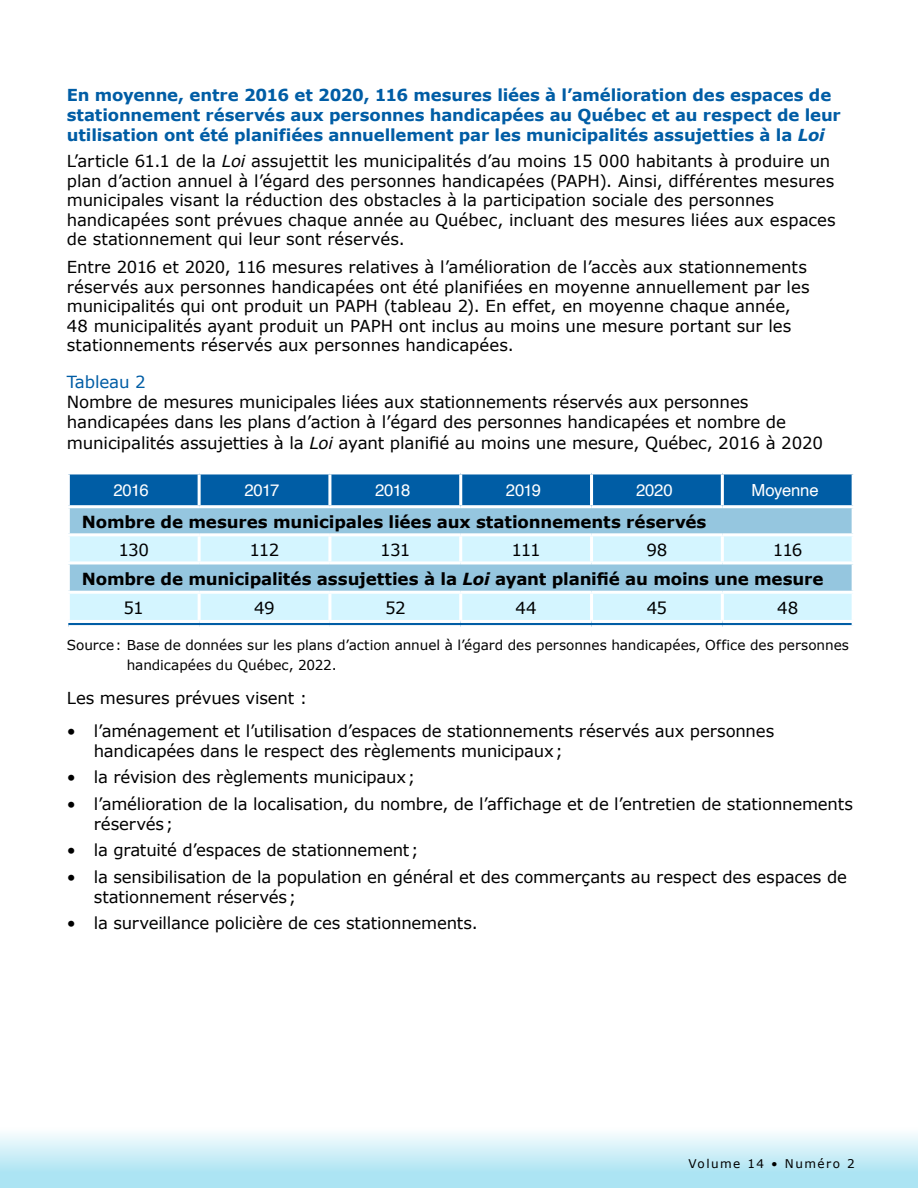
<style>
.page{position:relative;width:918px;height:1188px;background:#fff}
.page>*{position:absolute;margin:0;border:0;box-sizing:border-box;transform-origin:0 0}
.t1{font:16.65px/20.4px "Verdana";letter-spacing:-.01em;color:#000}
.t2{font:700 16.65px "Verdana";letter-spacing:-.01em;color:#000}
.t3{font:16.65px "Helvetica";letter-spacing:-.015em;color:#fff}
.t4{font:16.65px "Verdana";letter-spacing:-.01em;color:#005da5}
.t5{font:16.5px/19.5px "Verdana";letter-spacing:-.005em;color:#000}
.t6{font:700 16.5px/19.8px "Verdana";letter-spacing:-.01em;color:#005da5}
.t7{font:13.65px/19.8px "Verdana";letter-spacing:-.005em;color:#000}
.t8{font:12px "Verdana";letter-spacing:.12em;color:#000}
.s1{font-style:italic}
</style>
<div class="page">
<div style="left:0;top:1128px;width:918px;height:60px;background:linear-gradient(to bottom,#f8fcfd,#9ee0f1)"></div>
<div style="left:70px;top:474px;width:782px;height:31px;background:#005da5"></div>
<div style="left:70px;top:508px;width:782px;height:25px;background:#95c6df"></div>
<svg style="left:70px;top:536px;width:782px;height:84px;background:#bfe5f4"></svg>
<hr style="left:198px;top:536px;width:3px;height:25px;background:#fff">
<hr style="left:328px;top:536px;width:3px;height:25px;background:#fff">
<hr style="left:459px;top:536px;width:3px;height:25px;background:#fff">
<hr style="left:590px;top:536px;width:3px;height:25px;background:#fff">
<hr style="left:721px;top:536px;width:3px;height:25px;background:#fff">
<hr style="left:67px;top:561px;width:132px;height:3px;background:#fff">
<hr style="left:199px;top:561px;width:131px;height:3px;background:#fff">
<hr style="left:330px;top:561px;width:131px;height:3px;background:#fff">
<hr style="left:461px;top:561px;width:131px;height:3px;background:#fff">
<hr style="left:592px;top:561px;width:130px;height:3px;background:#fff">
<hr style="left:722px;top:561px;width:133px;height:3px;background:#fff">
<hr style="left:67px;top:591px;width:132px;height:3px;background:#fff">
<hr style="left:199px;top:591px;width:131px;height:3px;background:#fff">
<hr style="left:198px;top:594px;width:3px;height:26px;background:#fff">
<hr style="left:330px;top:591px;width:131px;height:3px;background:#fff">
<hr style="left:328px;top:594px;width:3px;height:26px;background:#fff">
<hr style="left:461px;top:591px;width:131px;height:3px;background:#fff">
<hr style="left:459px;top:594px;width:3px;height:26px;background:#fff">
<hr style="left:592px;top:591px;width:130px;height:3px;background:#fff">
<hr style="left:590px;top:594px;width:3px;height:26px;background:#fff">
<hr style="left:722px;top:591px;width:133px;height:3px;background:#fff">
<hr style="left:721px;top:594px;width:3px;height:26px;background:#fff">
<hr style="left:198px;top:474px;width:3px;height:31px;background:#fff">
<hr style="left:328px;top:474px;width:3px;height:31px;background:#fff">
<hr style="left:459px;top:474px;width:3px;height:31px;background:#fff">
<hr style="left:590px;top:474px;width:3px;height:31px;background:#fff">
<hr style="left:721px;top:474px;width:3px;height:31px;background:#fff">
<svg style="left:68px;top:621px;width:784px;height:4px"></svg>
<p class="t6" style="left:67px;top:85px;width:775px">En moyenne, entre 2016 et 2020, 116 mesures liées à l’amélioration des espaces de stationnement réservés aux personnes handicapées au Québec et au respect de leur utilisation ont été planifiées annuellement par les municipalités assujetties à la <span class="s1">Loi</span></p>
<p class="t5" style="left:67px;top:152px;width:771px">L’article 61.1 de la <span class="s1">Loi</span> assujettit les municipalités d’au moins 15 000 habitants à produire un plan d’action annuel à l’égard des personnes handicapées (PAPH). Ainsi, différentes mesures municipales visant la réduction des obstacles à la participation sociale des personnes handicapées sont prévues chaque année au Québec, incluant des mesures liées aux espaces de stationnement qui leur sont réservés.</p>
<p class="t5" style="left:67px;top:258px;width:744px">Entre 2016 et 2020, 116 mesures relatives à l’amélioration de l’accès aux stationnements réservés aux personnes handicapées ont été planifiées en moyenne annuellement par les municipalités qui ont produit un PAPH (tableau 2). En effet, en moyenne chaque année, 48 municipalités ayant produit un PAPH ont inclus au moins une mesure portant sur les stationnements réservés aux personnes handicapées.</p>
<p class="t4" style="left:67px;top:371px;width:80px">Tableau 2</p>
<p class="t1" style="left:67px;top:392px;width:758px">Nombre de mesures municipales liées aux stationnements réservés aux personnes handicapées dans les plans d’action à l’égard des personnes handicapées et nombre de municipalités assujetties à la <span class="s1">Loi</span> ayant planifié au moins une mesure, Québec, 2016 à 2020</p>
<p class="t3" style="left:114px;top:477px;width:37px">2016</p>
<p class="t3" style="left:244px;top:477px;width:36px">2017</p>
<p class="t3" style="left:375px;top:477px;width:37px">2018</p>
<p class="t3" style="left:506px;top:477px;width:37px">2019</p>
<p class="t3" style="left:636px;top:477px;width:38px">2020</p>
<p class="t3" style="left:752px;top:477px;width:69px">Moyenne</p>
<p class="t2" style="left:82px;top:511px;width:626px">Nombre de mesures municipales liées aux stationnements réservés</p>
<p class="t1" style="left:118px;top:540px;width:32px">130</p>
<p class="t1" style="left:250px;top:540px;width:31px">112</p>
<p class="t1" style="left:380px;top:540px;width:32px">131</p>
<p class="t1" style="left:511px;top:540px;width:31px">111</p>
<p class="t1" style="left:646px;top:540px;width:22px">98</p>
<p class="t1" style="left:773px;top:540px;width:31px">116</p>
<p class="t2" style="left:82px;top:568px;width:743px">Nombre de municipalités assujetties à la <span class="s1">Loi</span> ayant planifié au moins une mesure</p>
<p class="t1" style="left:124px;top:598px;width:22px">51</p>
<p class="t1" style="left:254px;top:598px;width:22px">49</p>
<p class="t1" style="left:385px;top:598px;width:22px">52</p>
<p class="t1" style="left:515px;top:598px;width:23px">44</p>
<p class="t1" style="left:647px;top:598px;width:22px">45</p>
<p class="t1" style="left:777px;top:598px;width:23px">48</p>
<p class="t7" style="left:127px;top:636px;width:724px;text-indent:-60px">Source: Base de données sur les plans d’action annuel à l’égard des personnes handicapées, Office des personnes handicapées du Québec, 2022.</p>
<p class="t5" style="left:67px;top:688px;width:242px">Les mesures prévues visent :</p>
<p class="t5" style="left:94px;top:721px;width:682px;text-indent:-27px">• l’aménagement et l’utilisation d’espaces de stationnements réservés aux personnes handicapées dans le respect des règlements municipaux;</p>
<p class="t5" style="left:67px;top:768px;width:350px">• la révision des règlements municipaux;</p>
<p class="t5" style="left:94px;top:794px;width:761px;text-indent:-27px">• l’amélioration de la localisation, du nombre, de l’affichage et de l’entretien de stationnements réservés;</p>
<p class="t5" style="left:67px;top:841px;width:353px">• la gratuité d’espaces de stationnement;</p>
<p class="t5" style="left:94px;top:867px;width:755px;text-indent:-27px">• la sensibilisation de la population en général et des commerçants au respect des espaces de stationnement réservés;</p>
<p class="t5" style="left:67px;top:914px;width:413px">• la surveillance policière de ces stationnements.</p>
<p class="t8" style="left:689px;top:1156px;width:168px">Volume 14 • Numéro 2</p>
</div>
